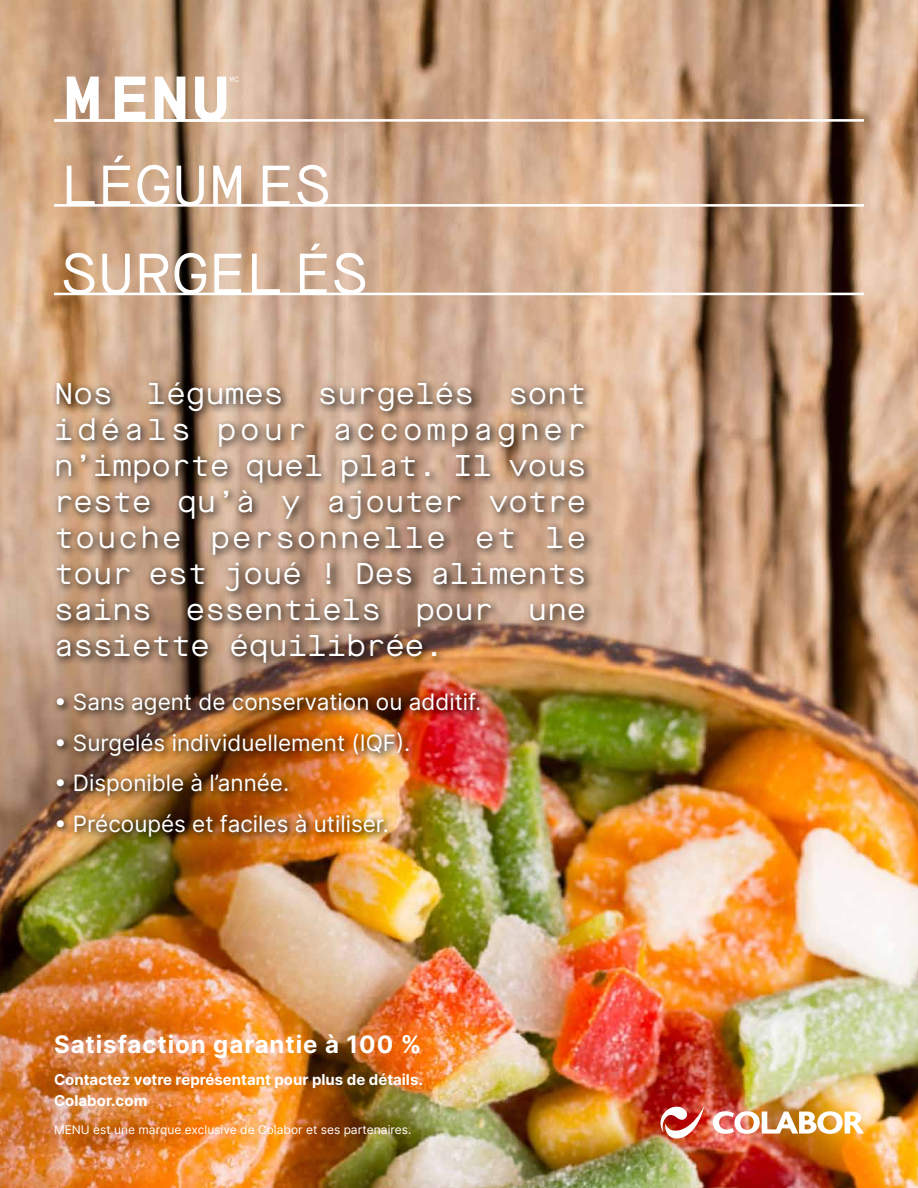
<style>
.page{position:relative;width:918px;height:1188px;background:#fff}
.page>*{position:absolute;margin:0;border:0;box-sizing:border-box;transform-origin:0 0}
.t1{font:57px/88.1px "Maison Neue Mono";color:#fff}
.t2{font:30px/36px "Maison Neue Mono";color:#fff;text-align:justify}
.t3{font:700 24px "Inter";letter-spacing:.04em;color:#fff}
.t4{font:22.5px "Inter";color:#fff}
.t5{font:700 15px/21.6px "Inter";color:#fff}
.t6{font:12px "Inter";color:#fff}
</style>
<div class="page">
<img style="left:0;top:0;width:918px;height:1188px">
<img style="left:52px;top:378px;width:542px;height:468px">
<img style="left:713px;top:1109px;width:151px;height:27px">
<svg style="left:659px;top:1105px;width:45px;height:33px"></svg>
<hr style="left:54px;top:119px;width:810px;height:3px;background:#fff">
<hr style="left:54px;top:204px;width:810px;height:3px;background:#fff">
<svg style="left:54px;top:76px;width:185px;height:46px"></svg>
<hr style="left:54px;top:293px;width:810px;height:2px;background:#fff">
<h1 class="t1" style="left:60px;top:141px;width:309px">LÉGUM ES<br>SURGEL ÉS</h1>
<p class="t2" style="left:54px;top:376px;width:534px">Nos légumes surgelés sont idéals pour accompagner n’importe quel plat. Il vous reste qu’à y ajouter votre touche personnelle et le tour est joué ! Des aliments sains essentiels pour une assiette équilibrée.</p>
<p class="t4" style="left:54px;top:686px;width:429px">• Sans agent de conservation ou additif.</p>
<p class="t4" style="left:54px;top:726px;width:358px">• Surgelés individuellement (IQF).</p>
<p class="t4" style="left:54px;top:767px;width:237px">• Disponible à l’année.</p>
<p class="t4" style="left:54px;top:807px;width:337px">• Précoupés et faciles à utiliser.</p>
<p class="t3" style="left:54px;top:1027px;width:369px">Satisfaction garantie à 100 %</p>
<p class="t5" style="left:54px;top:1068px;width:370px">Contactez votre représentant pour plus de détails.<br>Colabor.com</p>
<p class="t6" style="left:54px;top:1121px;width:359px">MENU est une marque exclusive de Colabor et ses partenaires.</p>
</div>
